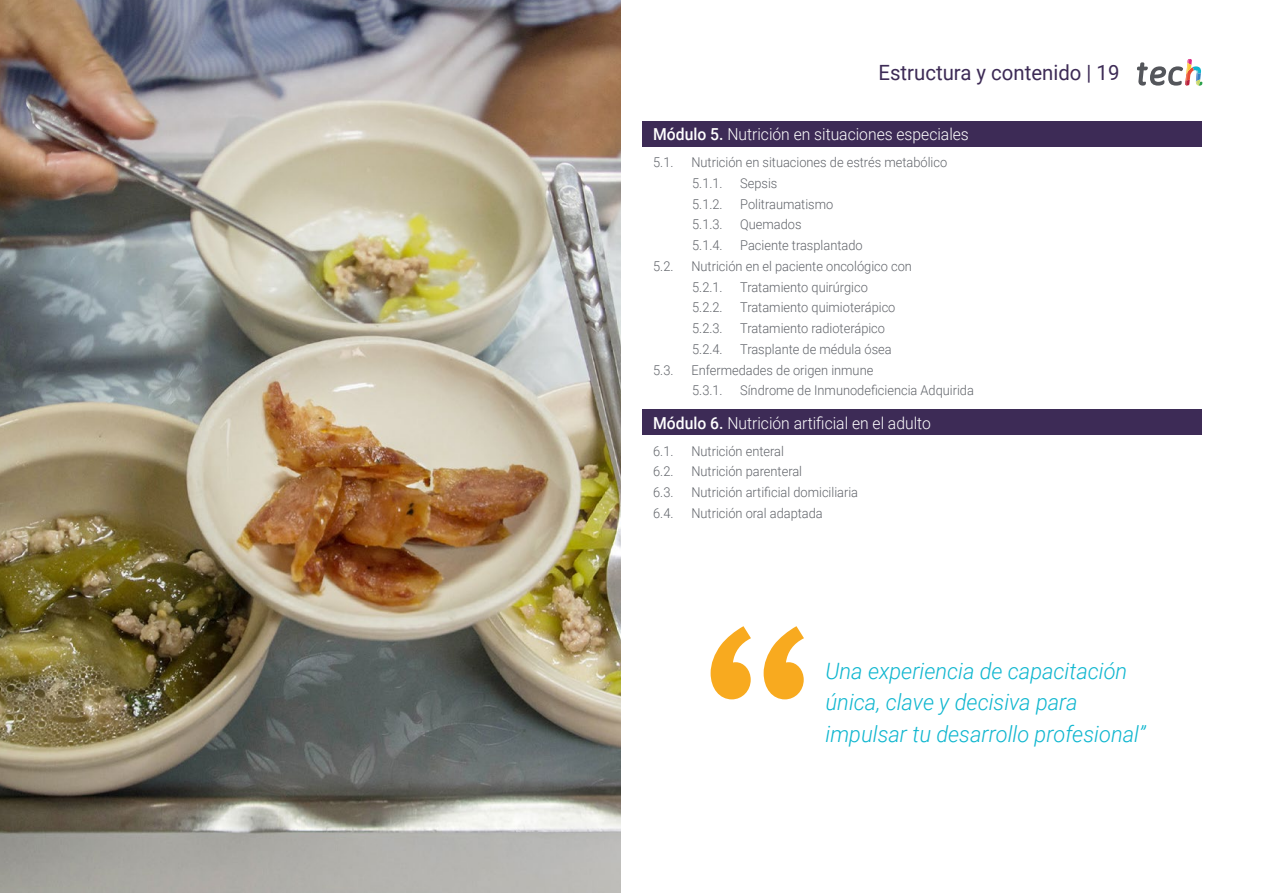
<style>
.page{position:relative;width:1263px;height:893px;background:#fff}
.page>*{position:absolute;margin:0;border:0;box-sizing:border-box;transform-origin:0 0}
.t1{font:italic 300 22.5px/31.5px "Roboto";color:#0fb6cf}
.t2{font:21px "Roboto";color:#3d2b56}
.t3{font:300 16.5px "Roboto";color:#fff;scale:.95 1}
.t4{font:300 13.5px/20.7px "Roboto";color:#61646a;scale:.95 1}
.s1{font-weight:500}
</style>
<div class="page">
<div style="left:642px;top:121px;width:559px;height:25px;background:#3d2b56"></div>
<div style="left:642px;top:410px;width:559px;height:25px;background:#3d2b56"></div>
<img style="left:0;top:0;width:621px;height:893px">
<svg style="left:1137px;top:59px;width:65px;height:27px"></svg>
<svg style="left:711px;top:626px;width:93px;height:73px"></svg>
<h2 class="t2" style="left:878px;top:57px;width:242px">Estructura y contenido | 19</h2>
<p class="t3" style="left:653px;top:123px;width:334px"><span class="s1">Módulo 5.</span> Nutrición en situaciones especiales</p>
<p class="t4" style="left:653px;top:151px;width:23px">5.1.</p>
<p class="t4" style="left:691px;top:151px;width:271px">Nutrición en situaciones de estrés metabólico<br>5.1.1.</p>
<p class="t4" style="left:740px;top:172px;width:41px">Sepsis</p>
<p class="t4" style="left:692px;top:193px;width:34px">5.1.2.</p>
<p class="t4" style="left:740px;top:193px;width:99px">Politraumatismo</p>
<p class="t4" style="left:692px;top:214px;width:34px">5.1.3.</p>
<p class="t4" style="left:740px;top:214px;width:66px">Quemados</p>
<p class="t4" style="left:692px;top:234px;width:34px">5.1.4.</p>
<p class="t4" style="left:740px;top:234px;width:130px">Paciente trasplantado</p>
<p class="t4" style="left:653px;top:255px;width:23px">5.2.</p>
<p class="t4" style="left:691px;top:255px;width:234px">Nutrición en el paciente oncológico con<br>5.2.1.</p>
<p class="t4" style="left:740px;top:276px;width:136px">Tratamiento quirúrgico</p>
<p class="t4" style="left:692px;top:297px;width:34px">5.2.2.</p>
<p class="t4" style="left:740px;top:297px;width:165px">Tratamiento quimioterápico</p>
<p class="t4" style="left:692px;top:317px;width:34px">5.2.3.</p>
<p class="t4" style="left:740px;top:317px;width:154px">Tratamiento radioterápico</p>
<p class="t4" style="left:692px;top:338px;width:34px">5.2.4.</p>
<p class="t4" style="left:740px;top:338px;width:161px">Trasplante de médula ósea</p>
<p class="t4" style="left:653px;top:359px;width:23px">5.3.</p>
<p class="t4" style="left:691px;top:359px;width:193px">Enfermedades de origen inmune<br>5.3.1.</p>
<p class="t4" style="left:740px;top:380px;width:248px">Síndrome de Inmunodeficiencia Adquirida</p>
<p class="t3" style="left:653px;top:411px;width:294px"><span class="s1">Módulo 6.</span> Nutrición artificial en el adulto</p>
<p class="t4" style="left:653px;top:440px;width:23px">6.1.</p>
<p class="t4" style="left:691px;top:440px;width:99px">Nutrición enteral</p>
<p class="t4" style="left:653px;top:461px;width:23px">6.2.</p>
<p class="t4" style="left:691px;top:461px;width:118px">Nutrición parenteral</p>
<p class="t4" style="left:653px;top:481px;width:23px">6.3.</p>
<p class="t4" style="left:691px;top:481px;width:177px">Nutrición artificial domiciliaria</p>
<p class="t4" style="left:653px;top:502px;width:23px">6.4.</p>
<p class="t4" style="left:691px;top:502px;width:140px">Nutrición oral adaptada</p>
<h1 class="t1" style="left:825px;top:654px;width:321px">Una experiencia de capacitación única, clave y decisiva para impulsar tu desarrollo profesional”</h1>
</div>
